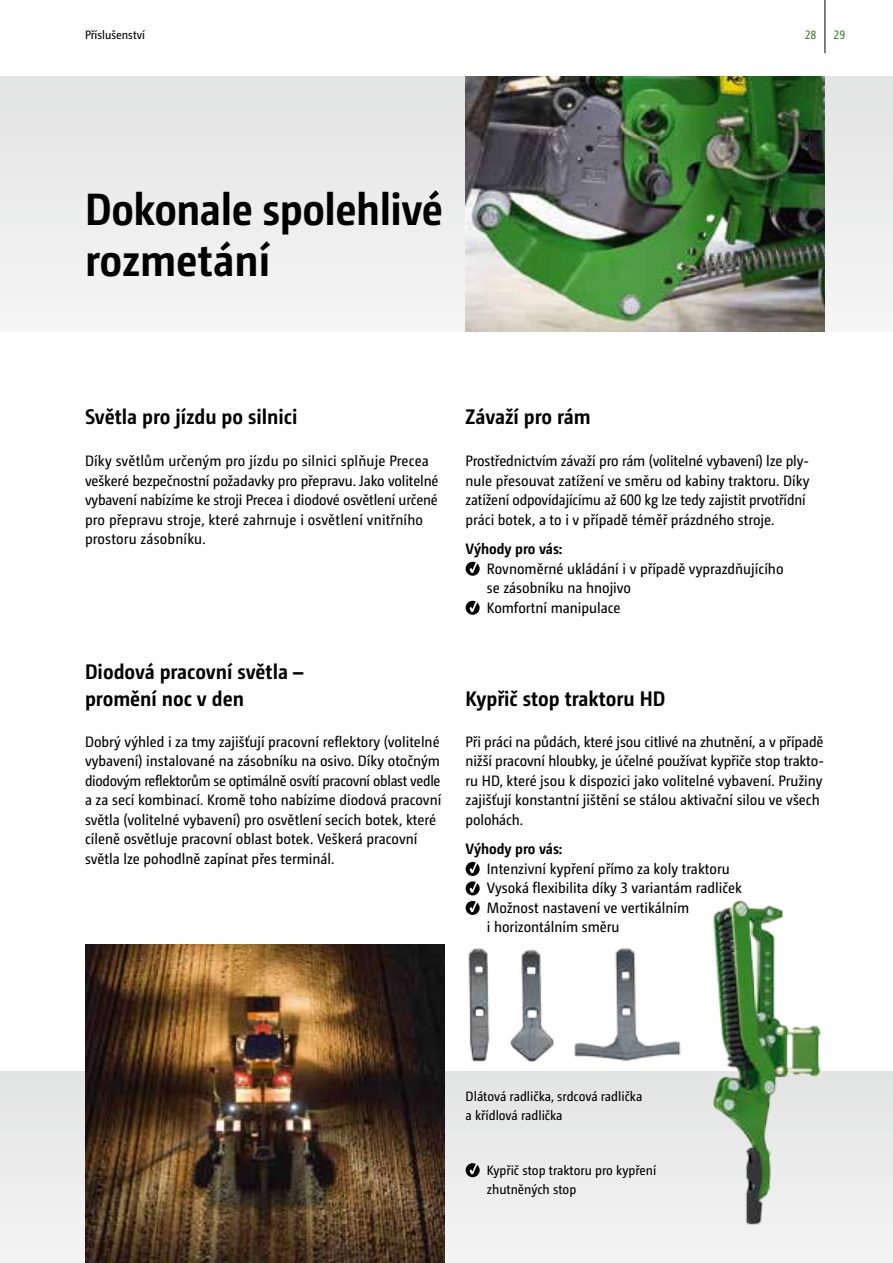
<style>
.page{position:relative;width:893px;height:1263px;background:#fff}
.page>*{position:absolute;margin:0;border:0;box-sizing:border-box;transform-origin:0 0}
.t1{font:700 45px/51px "Camingo Dos Pro S Cd";letter-spacing:-.01em;color:#000}
.t2{font:700 21px/27px "Camingo Dos Pro S Cd";color:#000}
.t3{font:15px/19.5px "Camingo Dos Pro S Cd";color:#000}
.t4{font:700 15px "Camingo Dos Pro S Cd";color:#000}
.t5{font:13.5px/19.5px "Camingo Dos Pro S Cd";color:#000}
.t6{font:12px "Camingo Dos Pro S Cd";color:#000}
.t7{font:12px "Camingo Dos Pro S Cd";color:#387d33}
</style>
<div class="page">
<div style="left:0;top:77px;width:893px;height:255px;background:#ececec"></div>
<div style="left:0;top:1071px;width:893px;height:192px;background:#ececec"></div>
<img style="left:85px;top:944px;width:359px;height:319px">
<img style="left:712px;top:900px;width:110px;height:325px">
<img style="left:574px;top:948px;width:107px;height:113px">
<img style="left:510px;top:949px;width:45px;height:113px">
<img style="left:468px;top:948px;width:22px;height:114px">
<hr style="left:825px;top:0;width:1px;height:53px;background:#000">
<img style="left:466px;top:77px;width:359px;height:255px">
<svg style="left:466px;top:562px;width:14px;height:14px"></svg>
<svg style="left:466px;top:601px;width:14px;height:14px"></svg>
<svg style="left:466px;top:1163px;width:14px;height:14px"></svg>
<svg style="left:466px;top:862px;width:14px;height:33px"></svg>
<svg style="left:466px;top:901px;width:14px;height:14px"></svg>
<p class="t6" style="left:85px;top:28px;width:62px">Příslušenství</p>
<p class="t7" style="left:805px;top:28px;width:13px">28</p>
<p class="t7" style="left:833px;top:28px;width:13px">29</p>
<h1 class="t1" style="left:85px;top:183px;width:360px">Dokonale spolehlivé rozmetání</h1>
<h2 class="t2" style="left:85px;top:403px;width:214px">Světla pro jízdu po silnici</h2>
<p class="t3" style="left:85px;top:451px;width:355px">Díky světlům určeným pro jízdu po silnici splňuje Precea veškeré bezpečnostní požadavky pro přepravu. Jako volitelné vybavení nabízíme ke stroji Precea i diodové osvětlení určené pro přepravu stroje, které zahrnuje i osvětlení vnitřního prostoru zásobníku.</p>
<h2 class="t2" style="left:85px;top:658px;width:220px">Diodová pracovní světla – promění noc v den</h2>
<p class="t3" style="left:85px;top:732px;width:358px">Dobrý výhled i za tmy zajišťují pracovní reflektory (volitelné vybavení) instalované na zásobníku na osivo. Díky otočným diodovým reflektorům se optimálně osvítí pracovní oblast vedle a za secí kombinací. Kromě toho nabízíme diodová pracovní světla (volitelné vybavení) pro osvětlení secích botek, které cíleně osvětluje pracovní oblast botek. Veškerá pracovní světla lze pohodlně zapínat přes terminál.</p>
<h2 class="t2" style="left:466px;top:403px;width:127px">Závaží pro rám</h2>
<p class="t3" style="left:466px;top:451px;width:345px">Prostřednictvím závaží pro rám (volitelné vybavení) lze ply&shy;nule přesouvat zatížení ve směru od kabiny traktoru. Díky zatížení odpovídajícímu až 600 kg lze tedy zajistit prvotřídní práci botek, a to i v případě téměř prázdného stroje.</p>
<p class="t4" style="left:466px;top:540px;width:98px">Výhody pro vás:</p>
<p class="t3" style="left:487px;top:558px;width:298px">Rovnoměrné ukládání i v případě vyprazdňujícího se zásobníku na hnojivo<br>Komfortní manipulace</p>
<h2 class="t2" style="left:466px;top:685px;width:201px">Kypřič stop traktoru HD</h2>
<p class="t3" style="left:466px;top:732px;width:360px">Při práci na půdách, které jsou citlivé na zhutnění, a v případě nižší pracovní hloubky, je účelné používat kypřiče stop trakto&shy;ru HD, které jsou k dispozici jako volitelné vybavení. Pružiny zajišťují konstantní jištění se stálou aktivační silou ve všech polohách.</p>
<p class="t4" style="left:466px;top:840px;width:98px">Výhody pro vás:</p>
<p class="t3" style="left:487px;top:859px;width:257px">Intenzivní kypření přímo za koly traktoru Vysoká flexibilita díky 3 variantám radliček Možnost nastavení ve vertikálním<br>i horizontálním směru</p>
<p class="t5" style="left:466px;top:1086px;width:178px">Dlátová radlička, srdcová radlička a křídlová radlička</p>
<p class="t5" style="left:487px;top:1160px;width:171px">Kypřič stop traktoru pro kypření zhutněných stop</p>
</div>
